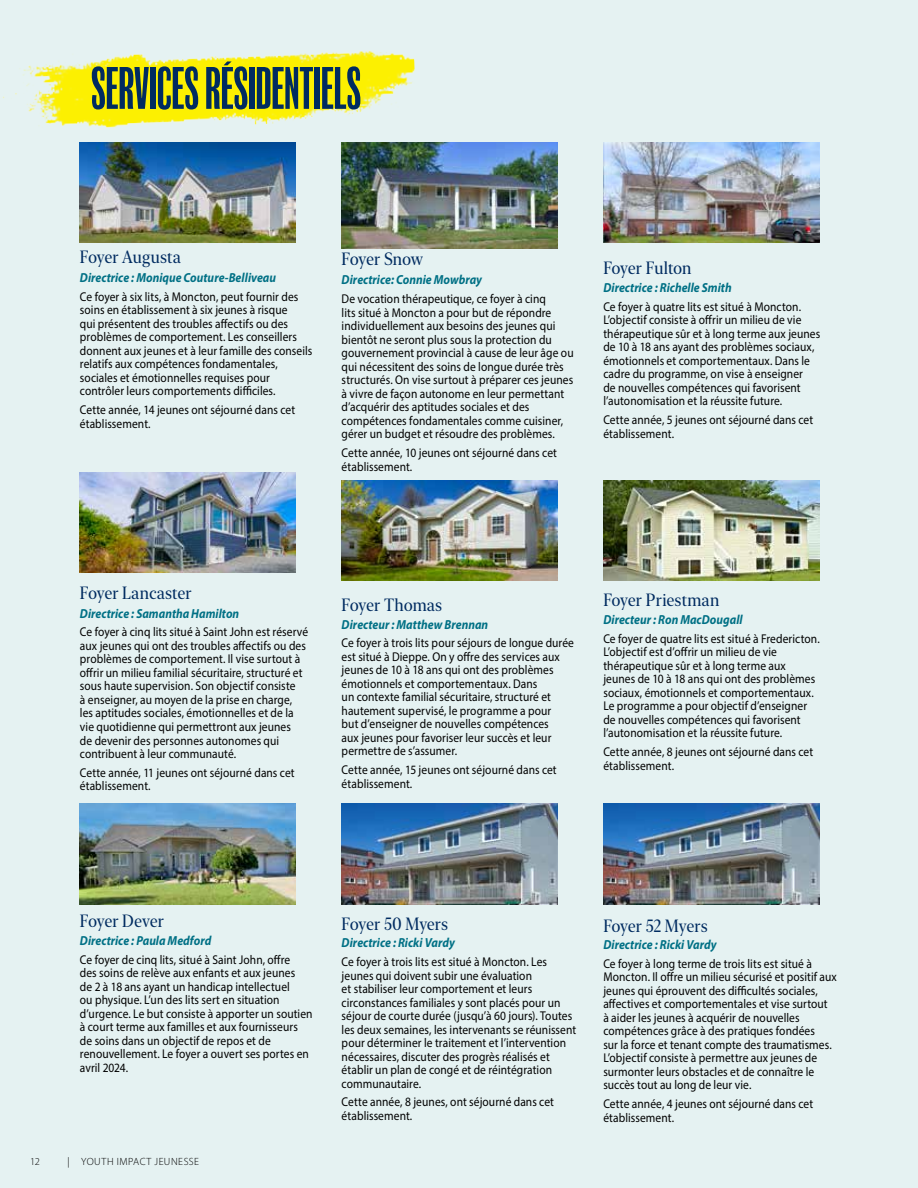
<style>
.page{position:relative;width:918px;height:1188px;background:#e5f2f2}
.page>*{position:absolute;margin:0;border:0;box-sizing:border-box;transform-origin:0 0}
.t1{font:extra-condensed 55.05px "Balboa";letter-spacing:-.01em;color:#002b60}
.t2{font:17.7px "New York Large";letter-spacing:-.005em;color:#002b60;scale:.9 1}
.t3{font:italic 700 13.2px "Myriad Pro";color:#007085;scale:.9 1}
.t4{font:12.75px/13.5px "Myriad Pro";letter-spacing:.005em;color:#000;scale:.9 1}
.t5{font:300 10.5px "Myriad Pro";letter-spacing:.045em;color:#000}
</style>
<div class="page">
<img style="left:3px;top:51px;width:412px;height:77px">
<img style="left:80px;top:143px;width:216px;height:100px">
<img style="left:342px;top:143px;width:216px;height:106px">
<img style="left:603px;top:143px;width:216px;height:100px">
<img style="left:80px;top:472px;width:216px;height:100px">
<img style="left:342px;top:481px;width:216px;height:100px">
<img style="left:603px;top:481px;width:216px;height:100px">
<img style="left:80px;top:804px;width:216px;height:100px">
<img style="left:342px;top:804px;width:216px;height:100px">
<img style="left:603px;top:804px;width:216px;height:100px">
<h1 class="t1" style="left:91px;top:58px;width:272px">SERVICES RÉSIDENTIELS</h1>
<h2 class="t2" style="left:80px;top:244px;width:114px">Foyer Augusta</h2>
<p class="t3" style="left:80px;top:269px;width:220px">Directrice : Monique Couture-Belliveau</p>
<p class="t4" style="left:80px;top:290px;width:260px">Ce foyer à six lits, à Moncton, peut fournir des soins en établissement à six jeunes à risque<br>qui présentent des troubles affectifs ou des problèmes de comportement. Les conseillers donnent aux jeunes et à leur famille des conseils relatifs aux compétences fondamentales, sociales et émotionnelles requises pour contrôler leurs comportements difficiles.</p>
<p class="t4" style="left:80px;top:403px;width:241px">Cette année, 14 jeunes ont séjourné dans cet établissement.</p>
<h2 class="t2" style="left:342px;top:247px;width:92px">Foyer Snow</h2>
<p class="t3" style="left:342px;top:271px;width:158px">Directrice: Connie Mowbray</p>
<p class="t4" style="left:342px;top:292px;width:259px">De vocation thérapeutique, ce foyer à cinq<br>lits situé à Moncton a pour but de répondre individuellement aux besoins des jeunes qui bientôt ne seront plus sous la protection du gouvernement provincial à cause de leur âge ou qui nécessitent des soins de longue durée très structurés. On vise surtout à préparer ces jeunes à vivre de façon autonome en leur permettant d’acquérir des aptitudes sociales et des compétences fondamentales comme cuisiner, gérer un budget et résoudre des problèmes.</p>
<p class="t4" style="left:342px;top:446px;width:241px">Cette année, 10 jeunes ont séjourné dans cet établissement.</p>
<h2 class="t2" style="left:603px;top:256px;width:99px">Foyer Fulton</h2>
<p class="t3" style="left:603px;top:279px;width:144px">Directrice : Richelle Smith</p>
<p class="t4" style="left:603px;top:299px;width:243px">Ce foyer à quatre lits est situé à Moncton.<br>L’objectif consiste à offrir un milieu de vie thérapeutique sûr et à long terme aux jeunes de 10 à 18 ans ayant des problèmes sociaux, émotionnels et comportementaux. Dans le cadre du programme, on vise à enseigner<br>de nouvelles compétences qui favorisent l’autonomisation et la réussite future.</p>
<p class="t4" style="left:603px;top:413px;width:235px">Cette année, 5 jeunes ont séjourné dans cet établissement.</p>
<h2 class="t2" style="left:80px;top:580px;width:126px">Foyer Lancaster</h2>
<p class="t3" style="left:80px;top:605px;width:179px">Directrice : Samantha Hamilton</p>
<p class="t4" style="left:80px;top:625px;width:255px">Ce foyer à cinq lits situé à Saint John est réservé aux jeunes qui ont des troubles affectifs ou des problèmes de comportement. Il vise surtout à offrir un milieu familial sécuritaire, structuré et sous haute supervision. Son objectif consiste<br>à enseigner, au moyen de la prise en charge, les aptitudes sociales, émotionnelles et de la vie quotidienne qui permettront aux jeunes<br>de devenir des personnes autonomes qui contribuent à leur communauté.</p>
<p class="t4" style="left:80px;top:766px;width:240px">Cette année, 11 jeunes ont séjourné dans cet établissement.</p>
<h2 class="t2" style="left:342px;top:593px;width:113px">Foyer Thomas</h2>
<p class="t3" style="left:342px;top:616px;width:164px">Directeur : Matthew Brennan</p>
<p class="t4" style="left:342px;top:636px;width:260px">Ce foyer à trois lits pour séjours de longue durée est situé à Dieppe. On y offre des services aux jeunes de 10 à 18 ans qui ont des problèmes émotionnels et comportementaux. Dans<br>un contexte familial sécuritaire, structuré et hautement supervisé, le programme a pour<br>but d’enseigner de nouvelles compétences<br>aux jeunes pour favoriser leur succès et leur permettre de s’assumer.</p>
<p class="t4" style="left:342px;top:763px;width:241px">Cette année, 15 jeunes ont séjourné dans cet établissement.</p>
<h2 class="t2" style="left:603px;top:588px;width:130px">Foyer Priestman</h2>
<p class="t3" style="left:603px;top:611px;width:156px">Directeur : Ron MacDougall</p>
<p class="t4" style="left:603px;top:631px;width:242px">Ce foyer de quatre lits est situé à Fredericton.<br>L’objectif est d’offrir un milieu de vie thérapeutique sûr et à long terme aux jeunes de 10 à 18 ans qui ont des problèmes sociaux, émotionnels et comportementaux.<br>Le programme a pour objectif d’enseigner de nouvelles compétences qui favorisent l’autonomisation et la réussite future.</p>
<p class="t4" style="left:603px;top:745px;width:235px">Cette année, 8 jeunes ont séjourné dans cet établissement.</p>
<h2 class="t2" style="left:80px;top:909px;width:95px">Foyer Dever</h2>
<p class="t3" style="left:80px;top:932px;width:148px">Directrice : Paula Medford</p>
<p class="t4" style="left:80px;top:952px;width:260px">Ce foyer de cinq lits, situé à Saint John, offre<br>des soins de relève aux enfants et aux jeunes<br>de 2 à 18 ans ayant un handicap intellectuel<br>ou physique. L’un des lits sert en situation d’urgence. Le but consiste à apporter un soutien à court terme aux familles et aux fournisseurs de soins dans un objectif de repos et de renouvellement. Le foyer a ouvert ses portes en avril 2024.</p>
<p class="t5" style="left:30px;top:1156px;width:12px">12</p>
<p class="t5" style="left:68px;top:1156px;width:133px">| YOUTH IMPACT JEUNESSE</p>
<h2 class="t2" style="left:342px;top:911px;width:120px">Foyer 50 Myers</h2>
<p class="t3" style="left:342px;top:934px;width:127px">Directrice : Ricki Vardy</p>
<p class="t4" style="left:342px;top:955px;width:262px">Ce foyer à trois lits est situé à Moncton. Les jeunes qui doivent subir une évaluation<br>et stabiliser leur comportement et leurs circonstances familiales y sont placés pour un séjour de courte durée (jusqu’à 60 jours). Toutes les deux semaines, les intervenants se réunissent pour déterminer le traitement et l’intervention nécessaires, discuter des progrès réalisés et établir un plan de congé et de réintégration communautaire.</p>
<p class="t4" style="left:342px;top:1095px;width:238px">Cette année, 8 jeunes, ont séjourné dans cet établissement.</p>
<h2 class="t2" style="left:603px;top:913px;width:118px">Foyer 52 Myers</h2>
<p class="t3" style="left:603px;top:936px;width:127px">Directrice : Ricki Vardy</p>
<p class="t4" style="left:603px;top:957px;width:261px">Ce foyer à long terme de trois lits est situé à Moncton. Il offre un milieu sécurisé et positif aux jeunes qui éprouvent des difficultés sociales, affectives et comportementales et vise surtout<br>à aider les jeunes à acquérir de nouvelles compétences grâce à des pratiques fondées<br>sur la force et tenant compte des traumatismes.<br>L’objectif consiste à permettre aux jeunes de surmonter leurs obstacles et de connaître le succès tout au long de leur vie.</p>
<p class="t4" style="left:603px;top:1097px;width:235px">Cette année, 4 jeunes ont séjourné dans cet établissement.</p>
</div>
